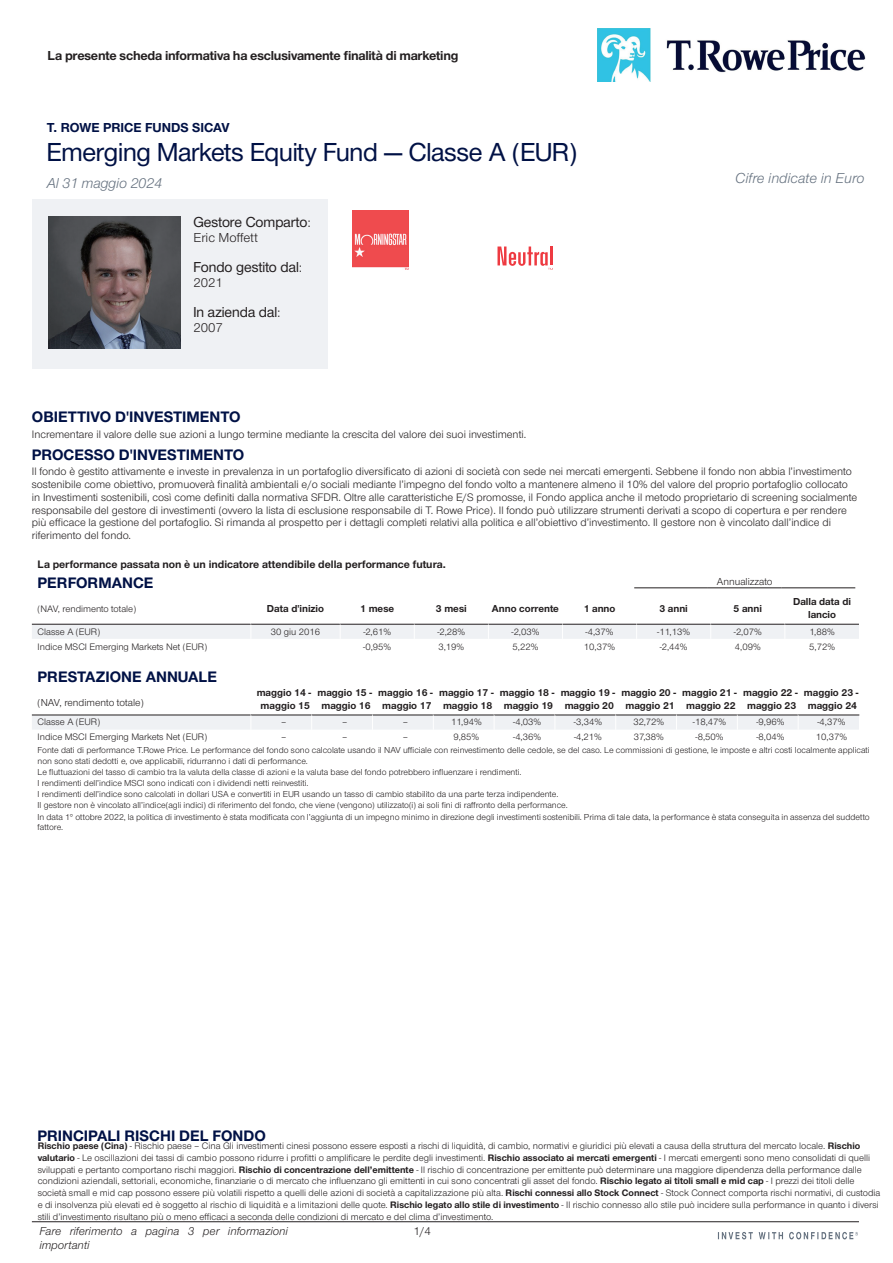
<style>
.page{position:relative;width:893px;height:1263px;background:#fff}
.page>*{position:absolute;margin:0;border:0;box-sizing:border-box;transform-origin:0 0}
.t1{font:500 27px "Nimbus San Nov D";letter-spacing:-.005em;color:#001145}
.t2{font:700 15.75px "Nimbus San Nov";color:#001145}
.t3{font:500 15px "Nimbus San Nov D";color:#231f20}
.t4{font:italic 15px "Nimbus San Nov";letter-spacing:-.005em;color:#65717f}
.t5{font:700 13.5px "Nimbus San Nov";letter-spacing:-.015em;color:#231f20}
.t6{font:700 13.5px "Nimbus San Nov";color:#001145}
.t7{font:13.5px "Nimbus San Nov";color:#231f20}
.t8{font:italic 12px/14.4px "Nimbus San Nov";color:#231f20}
.t9{font:12px "Nimbus San Nov";color:#231f20}
.t10{font:11.25px/12.8px "Nimbus San Nov";color:#231f20}
.t11{font:700 11.25px "Nimbus San Nov";color:#231f20}
.t12{font:700 10.5px/12.6px "Nimbus San Nov";color:#231f20;text-align:center}
.t13{font:10.5px "Nimbus San Nov";color:#231f20}
.t14{font:9.75px/11.7px "Nimbus San Nov";color:#231f20}
.t15{font:9px/10.9px "Nimbus San Nov";color:#231f20}
.s1{font-family:"Nimbus San Nov";font-weight:400;font-size:13.5px}
.s2{font-weight:700}
</style>
<div class="page">
<div style="left:32px;top:200px;width:295px;height:169px;background:#eff1f4"></div>
<svg style="left:353px;top:210px;width:200px;height:60px"></svg>
<img style="left:49px;top:217px;width:131px;height:132px">
<hr style="left:634px;top:587px;width:74px;height:1px;background:#231f20">
<hr style="left:708px;top:587px;width:74px;height:1px;background:#231f20">
<hr style="left:782px;top:587px;width:73px;height:1px;background:#231f20">
<svg style="left:32px;top:623px;width:828px;height:107px"></svg>
<hr style="left:32px;top:1221px;width:827px;height:1px;background:#231f20">
<svg style="left:718px;top:1232px;width:140px;height:7px"></svg>
<img style="left:597px;top:28px;width:269px;height:53px">
<h3 class="t5" style="left:48px;top:48px;width:412px">La presente scheda informativa ha esclusivamente finalità di marketing</h3>
<h3 class="t6" style="left:47px;top:120px;width:184px">T. ROWE PRICE FUNDS SICAV</h3>
<h1 class="t1" style="left:47px;top:136px;width:532px">Emerging Markets Equity Fund — Classe A (EUR)</h1>
<h3 class="t4" style="left:47px;top:174px;width:117px">Al 31 maggio 2024</h3>
<h3 class="t3" style="left:193px;top:213px;width:119px">Gestore Comparto<span class="s1">:</span></h3>
<h3 class="t7" style="left:193px;top:230px;width:66px">Eric Moffett</h3>
<h3 class="t3" style="left:193px;top:258px;width:110px">Fondo gestito dal<span class="s1">:</span></h3>
<h3 class="t7" style="left:193px;top:275px;width:31px">2021</h3>
<h3 class="t3" style="left:193px;top:303px;width:88px">In azienda dal<span class="s1">:</span></h3>
<h3 class="t7" style="left:193px;top:320px;width:31px">2007</h3>
<h3 class="t4" style="left:735px;top:170px;width:131px">Cifre indicate in Euro</h3>
<h2 class="t2" style="left:32px;top:407px;width:210px">OBIETTIVO D'INVESTIMENTO</h2>
<p class="t10" style="left:32px;top:428px;width:496px">Incrementare il valore delle sue azioni a lungo termine mediante la crescita del valore dei suoi investimenti.</p>
<h2 class="t2" style="left:32px;top:445px;width:214px">PROCESSO D'INVESTIMENTO</h2>
<p class="t10" style="left:32px;top:465px;width:827px">Il fondo è gestito attivamente e investe in prevalenza in un portafoglio diversificato di azioni di società con sede nei mercati emergenti. Sebbene il fondo non abbia l’investimento sostenibile come obiettivo, promuoverà finalità ambientali e/o sociali mediante l’impegno del fondo volto a mantenere almeno il 10% del valore del proprio portafoglio collocato in Investimenti sostenibili, così come definiti dalla normativa SFDR. Oltre alle caratteristiche E/S promosse, il Fondo applica anche il metodo proprietario di screening socialmente responsabile del gestore di investimenti (ovvero la lista di esclusione responsabile di T. Rowe Price). Il fondo può utilizzare strumenti derivati a scopo di copertura e per rendere più efficace la gestione del portafoglio. Si rimanda al prospetto per i dettagli completi relativi alla politica e all’obiettivo d’investimento. Il gestore non è vincolato dall’indice di riferimento del fondo.</p>
<p class="t11" style="left:38px;top:558px;width:410px">La performance passata non è un indicatore attendibile della performance futura.</p>
<h2 class="t2" style="left:38px;top:573px;width:117px">PERFORMANCE</h2>
<p class="t13" style="left:717px;top:575px;width:57px">Annualizzato</p>
<p class="t14" style="left:38px;top:603px;width:100px">(NAV, rendimento totale)</p>
<p class="t12" style="left:267px;top:602px;width:59px">Data d'inizio</p>
<p class="t12" style="left:360px;top:602px;width:36px">1 mese</p>
<p class="t12" style="left:436px;top:602px;width:32px">3 mesi</p>
<p class="t12" style="left:492px;top:602px;width:68px">Anno corrente</p>
<p class="t12" style="left:584px;top:602px;width:33px">1 anno</p>
<p class="t12" style="left:659px;top:602px;width:30px">3 anni</p>
<p class="t12" style="left:734px;top:602px;width:30px">5 anni</p>
<p class="t12" style="left:793px;top:595px;width:60px">Dalla data di lancio</p>
<p class="t14" style="left:38px;top:626px;width:64px">Classe A (EUR)</p>
<p class="t14" style="left:271px;top:626px;width:51px">30 giu 2016</p>
<p class="t14" style="left:363px;top:626px;width:29px">-2,61%</p>
<p class="t14" style="left:437px;top:626px;width:29px">-2,28%</p>
<p class="t14" style="left:512px;top:626px;width:29px">-2,03%</p>
<p class="t14" style="left:586px;top:626px;width:29px">-4,37%</p>
<p class="t14" style="left:657px;top:626px;width:34px">-11,13%</p>
<p class="t14" style="left:734px;top:626px;width:29px">-2,07%</p>
<p class="t14" style="left:809px;top:626px;width:27px">1,88%</p>
<p class="t14" style="left:38px;top:641px;width:171px">Indice MSCI Emerging Markets Net (EUR)</p>
<p class="t14" style="left:363px;top:641px;width:30px">-0,95%</p>
<p class="t14" style="left:438px;top:641px;width:27px">3,19%</p>
<p class="t14" style="left:512px;top:641px;width:27px">5,22%</p>
<p class="t14" style="left:584px;top:641px;width:33px">10,37%</p>
<p class="t14" style="left:660px;top:641px;width:29px">-2,44%</p>
<p class="t14" style="left:735px;top:641px;width:27px">4,09%</p>
<p class="t14" style="left:809px;top:641px;width:27px">5,72%</p>
<h2 class="t2" style="left:38px;top:667px;width:181px">PRESTAZIONE ANNUALE</h2>
<p class="t13" style="left:38px;top:696px;width:107px">(NAV, rendimento totale)</p>
<p class="t12" style="left:257px;top:686px;width:56px">maggio 14 - maggio 15</p>
<p class="t12" style="left:317px;top:686px;width:56px">maggio 15 - maggio 16</p>
<p class="t12" style="left:378px;top:686px;width:56px">maggio 16 - maggio 17</p>
<p class="t12" style="left:439px;top:686px;width:56px">maggio 17 - maggio 18</p>
<p class="t12" style="left:500px;top:686px;width:56px">maggio 18 - maggio 19</p>
<p class="t12" style="left:561px;top:686px;width:56px">maggio 19 - maggio 20</p>
<p class="t12" style="left:621px;top:686px;width:56px">maggio 20 - maggio 21</p>
<p class="t12" style="left:682px;top:686px;width:56px">maggio 21 - maggio 22</p>
<p class="t12" style="left:743px;top:686px;width:56px">maggio 22 - maggio 23</p>
<p class="t12" style="left:804px;top:686px;width:56px">maggio 23 - maggio 24</p>
<p class="t14" style="left:38px;top:716px;width:64px">Classe A (EUR)</p>
<p class="t14" style="left:281px;top:716px;width:7px">–</p>
<p class="t14" style="left:342px;top:716px;width:7px">–</p>
<p class="t14" style="left:403px;top:716px;width:7px">–</p>
<p class="t14" style="left:451px;top:716px;width:32px">11,94%</p>
<p class="t14" style="left:513px;top:716px;width:29px">-4,03%</p>
<p class="t14" style="left:574px;top:716px;width:30px">-3,34%</p>
<p class="t14" style="left:633px;top:716px;width:32px">32,72%</p>
<p class="t14" style="left:693px;top:716px;width:35px">-18,47%</p>
<p class="t14" style="left:756px;top:716px;width:29px">-9,96%</p>
<p class="t14" style="left:817px;top:716px;width:29px">-4,37%</p>
<p class="t14" style="left:38px;top:731px;width:171px">Indice MSCI Emerging Markets Net (EUR)</p>
<p class="t14" style="left:281px;top:731px;width:7px">–</p>
<p class="t14" style="left:342px;top:731px;width:7px">–</p>
<p class="t14" style="left:403px;top:731px;width:7px">–</p>
<p class="t14" style="left:453px;top:731px;width:27px">9,85%</p>
<p class="t14" style="left:513px;top:731px;width:29px">-4,36%</p>
<p class="t14" style="left:574px;top:731px;width:29px">-4,21%</p>
<p class="t14" style="left:634px;top:731px;width:32px">37,38%</p>
<p class="t14" style="left:696px;top:731px;width:30px">-8,50%</p>
<p class="t14" style="left:756px;top:731px;width:30px">-8,04%</p>
<p class="t14" style="left:816px;top:731px;width:33px">10,37%</p>
<p class="t15" style="left:38px;top:745px;width:834px">Fonte dati di performance T.Rowe Price. Le performance del fondo sono calcolate usando il NAV ufficiale con reinvestimento delle cedole, se del caso. Le commissioni di gestione, le imposte e altri costi localmente applicati non sono stati dedotti e, ove applicabili, ridurranno i dati di performance.<br>Le fluttuazioni del tasso di cambio tra la valuta della classe di azioni e la valuta base del fondo potrebbero influenzare i rendimenti.<br>I rendimenti dell’indice MSCI sono indicati con i dividendi netti reinvestiti.<br>I rendimenti dell’indice sono calcolati in dollari USA e convertiti in EUR usando un tasso di cambio stabilito da una parte terza indipendente.<br>Il gestore non è vincolato all’indice(agli indici) di riferimento del fondo, che viene (vengono) utilizzato(i) ai soli fini di raffronto della performance.<br>In data 1° ottobre 2022, la politica di investimento è stata modificata con l’aggiunta di un impegno minimo in direzione degli investimenti sostenibili. Prima di tale data, la performance è stata conseguita in assenza del suddetto fattore.</p>
<h2 class="t2" style="left:37px;top:1126px;width:230px">PRINCIPALI RISCHI DEL FONDO</h2>
<p class="t14" style="left:38px;top:1140px;width:844px"><span class="s2">Rischio paese (Cina)</span> - Rischio paese – Cina Gli investimenti cinesi possono essere esposti a rischi di liquidità, di cambio, normativi e giuridici più elevati a causa della struttura del mercato locale. <span class="s2">Rischio valutario</span> - Le oscillazioni dei tassi di cambio possono ridurre i profitti o amplificare le perdite degli investimenti. <span class="s2">Rischio associato ai mercati emergenti</span> - I mercati emergenti sono meno consolidati di quelli sviluppati e pertanto comportano rischi maggiori. <span class="s2">Rischio di concentrazione dell’emittente</span> - Il rischio di concentrazione per emittente può determinare una maggiore dipendenza della performance dalle condizioni aziendali, settoriali, economiche, finanziarie o di mercato che influenzano gli emittenti in cui sono concentrati gli asset del fondo. <span class="s2">Rischio legato ai titoli small e mid cap</span> - I prezzi dei titoli delle società small e mid cap possono essere più volatili rispetto a quelli delle azioni di società a capitalizzazione più alta. <span class="s2">Rischi connessi allo Stock Connect</span> - Stock Connect comporta rischi normativi, di custodia e di insolvenza più elevati ed è soggetto al rischio di liquidità e a limitazioni delle quote. <span class="s2">Rischio legato allo stile di investimento</span> - Il rischio connesso allo stile può incidere sulla performance in quanto i diversi stili d’investimento risultano più o meno efficaci a seconda delle condizioni di mercato e del clima d’investimento.</p>
<p class="t8" style="left:39px;top:1224px;width:250px">Fare riferimento a pagina 3 per informazioni importanti</p>
<p class="t9" style="left:414px;top:1224px;width:19px">1/4</p>
</div>
